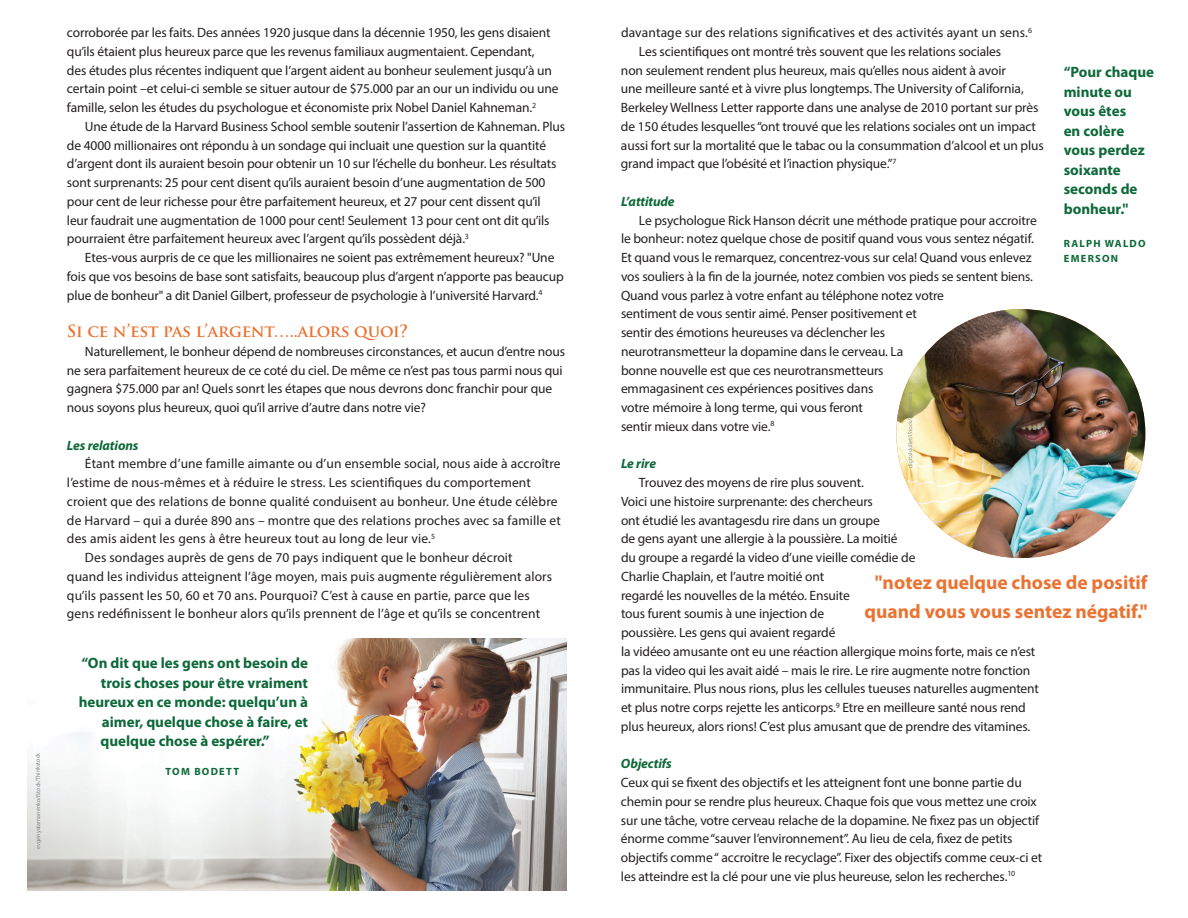
<style>
.page{position:relative;width:1188px;height:918px;background:#fff}
.page>*{position:absolute;margin:0;border:0;box-sizing:border-box;transform-origin:0 0}
.t1{font:700 19.5px/29.1px "Myriad Pro";color:#ea7332;text-align:center}
.t2{font:700 16.5px "Trajan Pro";letter-spacing:-.015em;color:#ea7332}
.t3{font:700 15px/19.5px "Myriad Pro";color:#0d6939}
.t4{font:13.5px/18.8px "Myriad Pro";letter-spacing:-.01em;color:#231f20}
.t5{font:13.5px "Myriad Pro";letter-spacing:.01em;color:#231f20}
.t6{font:italic 700 13.5px "Myriad Pro";letter-spacing:-.01em;color:#0d6939}
.t7{font:700 10.5px/15px "Myriad Pro";letter-spacing:.12em;color:#0d6939}
.t8{font:6px "Myriad Pro";letter-spacing:-.005em;color:#808285}
</style>
<div class="page">
<img style="left:27px;top:638px;width:540px;height:253px">
<img style="left:896px;top:309px;width:249px;height:249px;border-radius:125px">
<svg style="left:908px;top:392px;width:6px;height:76px"></svg>
<p class="t8" style="left:34px;top:849px;width:97px;rotate:-90deg">evgenyatamanenko/iStock/Thinkstock</p>
<p class="t4" style="left:67px;top:23px;width:493px">corroborée par les faits. Des années 1920 jusque dans la décennie 1950, les gens disaient qu’ils étaient plus heureux parce que les revenus familiaux augmentaient. Cependant,<br>des études plus récentes indiquent que l’argent aident au bonheur seulement jusqu’à un certain point –et celui-ci semble se situer autour de $75.000 par an our un individu ou une famille, selon les études du psychologue et économiste prix Nobel Daniel Kahneman.<sup>2</sup></p>
<p class="t4" style="left:67px;top:117px;width:500px;text-indent:18px">Une étude de la Harvard Business School semble soutenir l’assertion de Kahneman. Plus de 4000 millionaires ont répondu à un sondage qui incluait une question sur la quantité d’argent dont ils auraient besoin pour obtenir un 10 sur l’échelle du bonheur. Les résultats sont surprenants: 25 pour cent disent qu’ils auraient besoin d’une augmentation de 500 pour cent de leur richesse pour être parfaitement heureux, et 27 pour cent dissent qu’il leur faudrait une augmentation de 1000 pour cent! Seulement 13 pour cent ont dit qu’ils pourraient être parfaitement heureux avec l’argent qu’ils possèdent déjà.<sup>3</sup></p>
<p class="t4" style="left:67px;top:248px;width:498px;text-indent:18px">Etes-vous aurpris de ce que les millionaires ne soient pas extrêmement heureux? "Une fois que vos besoins de base sont satisfaits, beaucoup plus d’argent n’apporte pas beaucup plue de bonheur" a dit Daniel Gilbert, professeur de psychologie à l’université Harvard.<sup>4</sup></p>
<p class="t2" style="left:67px;top:321px;width:343px">SI CE N’EST PAS L’ARGENT…..ALORS QUOI?</p>
<p class="t4" style="left:67px;top:342px;width:500px;text-indent:18px">Naturellement, le bonheur dépend de nombreuses circonstances, et aucun d’entre nous ne sera parfaitement heureux de ce coté du ciel. De même ce n’est pas tous parmi nous qui gagnera $75.000 par an! Quels sonrt les étapes que nous devrons donc franchir pour que nous soyons plus heureux, quoi qu’il arrive d’autre dans notre vie?</p>
<p class="t6" style="left:67px;top:436px;width:73px">Les relations</p>
<p class="t5" style="left:85px;top:456px;width:477px">Étant membre d’une famille aimante ou d’un ensemble social, nous aide à accroître</p>
<p class="t5" style="left:67px;top:474px;width:466px">l’estime de nous-mêmes et à réduire le stress. Les scientifiques du comportement</p>
<p class="t5" style="left:67px;top:493px;width:492px">croient que des relations de bonne qualité conduisent au bonheur. Une étude célèbre</p>
<p class="t5" style="left:67px;top:512px;width:495px">de Harvard – qui a durée 890 ans – montre que des relations proches avec sa famille et</p>
<p class="t5" style="left:67px;top:531px;width:370px">des amis aident les gens à être heureux tout au long de leur vie.<sup>5</sup></p>
<p class="t5" style="left:85px;top:549px;width:429px">Des sondages auprès de gens de 70 pays indiquent que le bonheur décroit</p>
<p class="t5" style="left:67px;top:568px;width:487px">quand les individus atteignent l’âge moyen, mais puis augmente régulièrement alors</p>
<p class="t5" style="left:67px;top:587px;width:464px">qu’ils passent les 50, 60 et 70 ans. Pourquoi? C’est à cause en partie, parce que les</p>
<p class="t5" style="left:67px;top:606px;width:475px">gens redéfinissent le bonheur alors qu’ils prennent de l’âge et qu’ils se concentrent</p>
<p class="t3" style="left:82px;top:653px;width:228px">“On dit que les gens ont besoin de</p>
<p class="t3" style="left:101px;top:672px;width:209px">trois choses pour être vraiment</p>
<p class="t3" style="left:79px;top:692px;width:231px">heureux en ce monde: quelqu’un à</p>
<p class="t3" style="left:102px;top:711px;width:208px">aimer, quelque chose à faire, et</p>
<p class="t3" style="left:100px;top:731px;width:171px">quelque chose à espérer.”</p>
<p class="t7" style="left:166px;top:763px;width:75px">TOM BODETT</p>
<p class="t5" style="left:621px;top:24px;width:413px">davantage sur des relations significatives et des activités ayant un sens.<sup>6</sup></p>
<p class="t4" style="left:639px;top:42px;width:364px">Les scientifiques ont montré très souvent que les relations sociales</p>
<p class="t4" style="left:621px;top:61px;width:386px">non seulement rendent plus heureux, mais qu’elles nous aident à avoir</p>
<p class="t4" style="left:621px;top:79px;width:404px">une meilleure santé et à vivre plus longtemps. The University of California,</p>
<p class="t4" style="left:621px;top:98px;width:419px">Berkeley Wellness Letter rapporte dans une analyse de 2010 portant sur près</p>
<p class="t4" style="left:621px;top:117px;width:417px">de 150 études lesquelles “ont trouvé que les relations sociales ont un impact</p>
<p class="t4" style="left:621px;top:136px;width:424px">aussi fort sur la mortalité que le tabac ou la consummation d’alcool et un plus</p>
<p class="t4" style="left:621px;top:154px;width:277px">grand impact que l’obésité et l’inaction physique.”<sup>7</sup></p>
<p class="t6" style="left:621px;top:193px;width:55px">L’attitude</p>
<p class="t4" style="left:621px;top:211px;width:417px;text-indent:18px">Le psychologue Rick Hanson décrit une méthode pratique pour accroitre le bonheur: notez quelque chose de positif quand vous vous sentez négatif.<br>Et quand vous le remarquez, concentrez-vous sur cela! Quand vous enlevez vos souliers à la fin de la journée, notez combien vos pieds se sentent biens.<br>Quand vous parlez à votre enfant au téléphone notez votre<br>sentiment de vous sentir aimé. Penser positivement et<br>sentir des émotions heureuses va déclencher les<br>neurotransmetteur la dopamine dans le cerveau. La<br>bonne nouvelle est que ces neurotransmetteurs<br>emmagasinent ces expériences positives dans<br>votre mémoire à long terme, qui vous feront<br>sentir mieux dans votre vie.<sup>8</sup></p>
<p class="t6" style="left:621px;top:455px;width:37px">Le rire</p>
<p class="t4" style="left:621px;top:473px;width:420px;text-indent:18px">Trouvez des moyens de rire plus souvent.<br>Voici une histoire surprenante: des chercheurs<br>ont étudié les avantagesdu rire dans un groupe<br>de gens ayant une allergie à la poussière. La moitié<br>du groupe a regardé la video d’une vieille comédie de<br>Charlie Chaplain, et l’autre moitié ont<br>regardé les nouvelles de la météo. Ensuite<br>tous furent soumis à une injection de<br>poussière. Les gens qui avaient regardé<br>la vidéeo amusante ont eu une réaction allergique moins forte, mais ce n’est pas la video qui les avait aidé – mais le rire. Le rire augmente notre fonction immunitaire. Plus nous rions, plus les cellules tueuses naturelles augmentent et plus notre corps rejette les anticorps.<sup>9</sup> Etre en meilleure santé nous rend plus heureux, alors rions! C’est plus amusant que de prendre des vitamines.</p>
<p class="t6" style="left:621px;top:755px;width:52px">Objectifs</p>
<p class="t4" style="left:621px;top:773px;width:423px">Ceux qui se fixent des objectifs et les atteignent font une bonne partie du chemin pour se rendre plus heureux. Chaque fois que vous mettez une croix sur une tâche, votre cerveau relache de la dopamine. Ne fixez pas un objectif énorme comme “sauver l’environnement”. Au lieu de cela, fixez de petits objectifs comme “ accroitre le recyclage”. Fixer des objectifs comme ceux-ci et les atteindre est la clé pour une vie plus heureuse, selon les recherches.<sup>10</sup></p>
<p class="t3" style="left:1064px;top:62px;width:92px">“Pour chaque minute ou vous êtes<br>en colère vous perdez soixante seconds de bonheur."</p>
<p class="t7" style="left:1064px;top:235px;width:83px">RALPH WALDO<br>EMERSON</p>
<h1 class="t1" style="left:865px;top:567px;width:284px">"notez quelque chose de positif quand vous vous sentez négatif."</h1>
</div>
